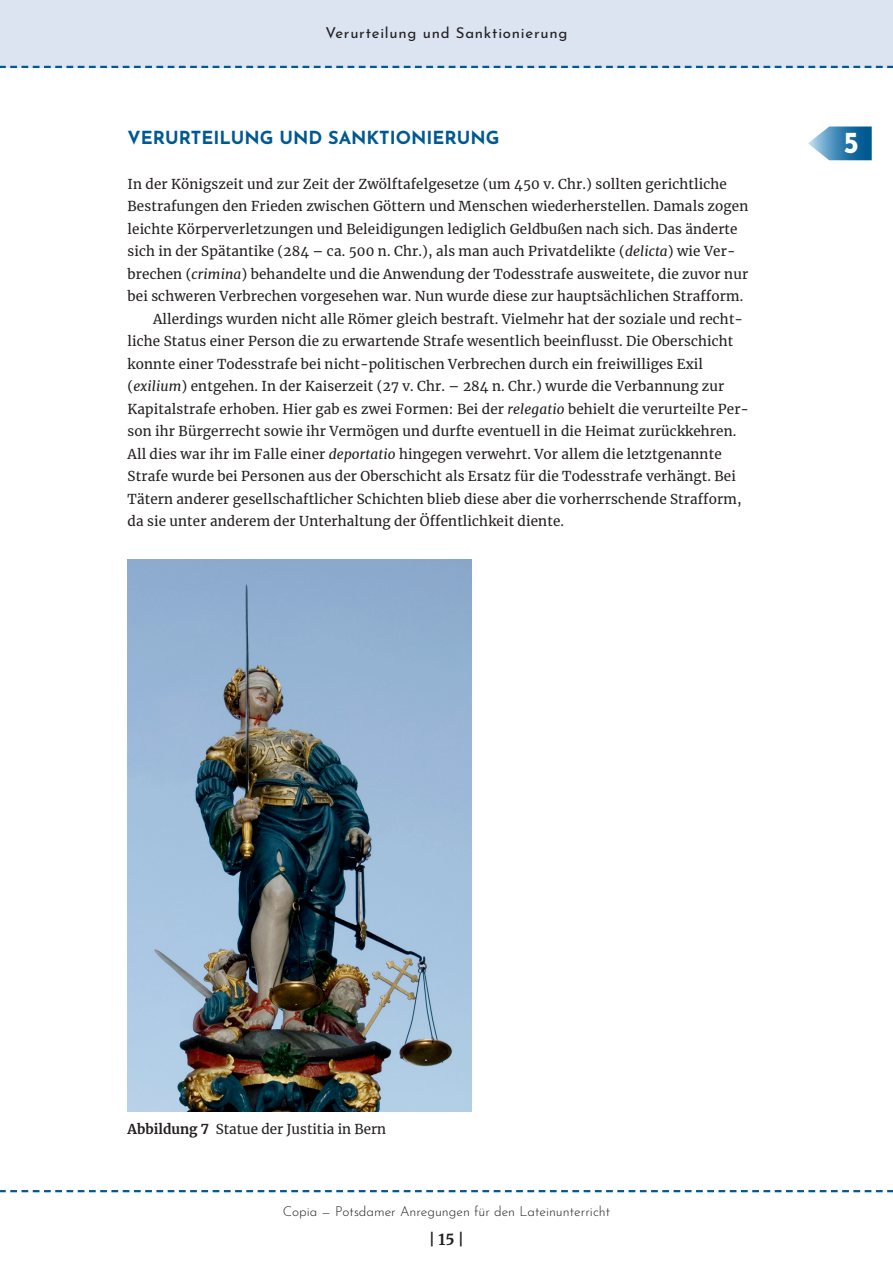
<style>
.page{position:relative;width:893px;height:1263px;background:#fff}
.page>*{position:absolute;margin:0;border:0;box-sizing:border-box;transform-origin:0 0}
.t1{font:700 30px "Josefin Sans";color:#fff}
.t2{font:700 18px "Josefin Sans";color:#005992}
.t3{font:15px "Josefin Sans";letter-spacing:.05em;color:#231f20}
.t4{font:700 15px "Merriweather";color:#231f20}
.t5{font:13.5px "Merriweather";letter-spacing:.01em;color:#231f20}
.t6{font:300 13.5px "Josefin Sans";color:#231f20}
.s1{font-style:italic}
.s2{font-weight:700}
</style>
<div class="page">
<div style="left:0;top:0;width:893px;height:68px;background:#dbe4f0"></div>
<svg style="left:0;top:66px;width:893px;height:2px"></svg>
<svg style="left:0;top:1190px;width:893px;height:2px"></svg>
<img style="left:128px;top:559px;width:343px;height:553px">
<svg style="left:808px;top:126px;width:64px;height:34px"></svg>
<p class="t3" style="left:326px;top:21px;width:243px">Verurteilung und Sanktionierung</p>
<h2 class="t2" style="left:128px;top:121px;width:373px">VERURTEILUNG UND SANKTIONI ERUNG</h2>
<p class="t5" style="left:128px;top:174px;width:601px">In der Königszeit und zur Zeit der Zwölftafelgesetze (um 450 v. Chr.) sollten gerichtliche</p>
<p class="t5" style="left:128px;top:197px;width:622px">Bestrafungen den Frieden zwischen Göttern und Menschen wiederherstellen. Damals zogen</p>
<p class="t5" style="left:128px;top:219px;width:612px">leichte Körperverletzungen und Beleidigungen lediglich Geldbußen nach sich. Das änderte</p>
<p class="t5" style="left:128px;top:242px;width:609px">sich in der Spätantike (284 – ca. 500 n. Chr.), als man auch Privatdelikte (<span class="s1">delicta</span>) wie Ver-</p>
<p class="t5" style="left:128px;top:264px;width:622px">brechen (<span class="s1">crimina</span>) behandelte und die Anwendung der Todesstrafe ausweitete, die zuvor nur</p>
<p class="t5" style="left:128px;top:287px;width:617px">bei schweren Verbrechen vorgesehen war. Nun wurde diese zur hauptsächlichen Strafform.</p>
<p class="t5" style="left:153px;top:309px;width:591px">Allerdings wurden nicht alle Römer gleich bestraft. Vielmehr hat der soziale und recht-</p>
<p class="t5" style="left:128px;top:332px;width:607px">liche Status einer Person die zu erwartende Strafe wesentlich beeinflusst. Die Oberschicht</p>
<p class="t5" style="left:128px;top:354px;width:577px">konnte einer Todesstrafe bei nicht-politischen Verbrechen durch ein freiwilliges Exil</p>
<p class="t5" style="left:128px;top:377px;width:598px">(<span class="s1">exilium</span>) entgehen. In der Kaiserzeit (27 v. Chr. – 284 n. Chr.) wurde die Verbannung zur</p>
<p class="t5" style="left:128px;top:399px;width:623px">Kapitalstrafe erhoben. Hier gab es zwei Formen: Bei der <span class="s1">relegatio</span> behielt die verurteilte Per-</p>
<p class="t5" style="left:128px;top:422px;width:610px">son ihr Bürgerrecht sowie ihr Vermögen und durfte eventuell in die Heimat zurückkehren.</p>
<p class="t5" style="left:128px;top:444px;width:596px">All dies war ihr im Falle einer <span class="s1">deportatio</span> hingegen verwehrt. Vor allem die letztgenannte</p>
<p class="t5" style="left:128px;top:467px;width:610px">Strafe wurde bei Personen aus der Oberschicht als Ersatz für die Todesstrafe verhängt. Bei</p>
<p class="t5" style="left:128px;top:489px;width:616px">Tätern anderer gesellschaftlicher Schichten blieb diese aber die vorherrschende Strafform,</p>
<p class="t5" style="left:128px;top:512px;width:438px">da sie unter anderem der Unterhaltung der Öffentlichkeit diente.</p>
<h1 class="t1" style="left:843px;top:116px;width:17px">5</h1>
<p class="t5" style="left:128px;top:1119px;width:260px"><span class="s2">Abbildung 7</span> Statue der Justitia in Bern</p>
<p class="t6" style="left:283px;top:1201px;width:329px">Copia — Potsdamer Anregungen für den Lateinunterricht</p>
<p class="t4" style="left:429px;top:1229px;width:37px">| 15 |</p>
</div>
